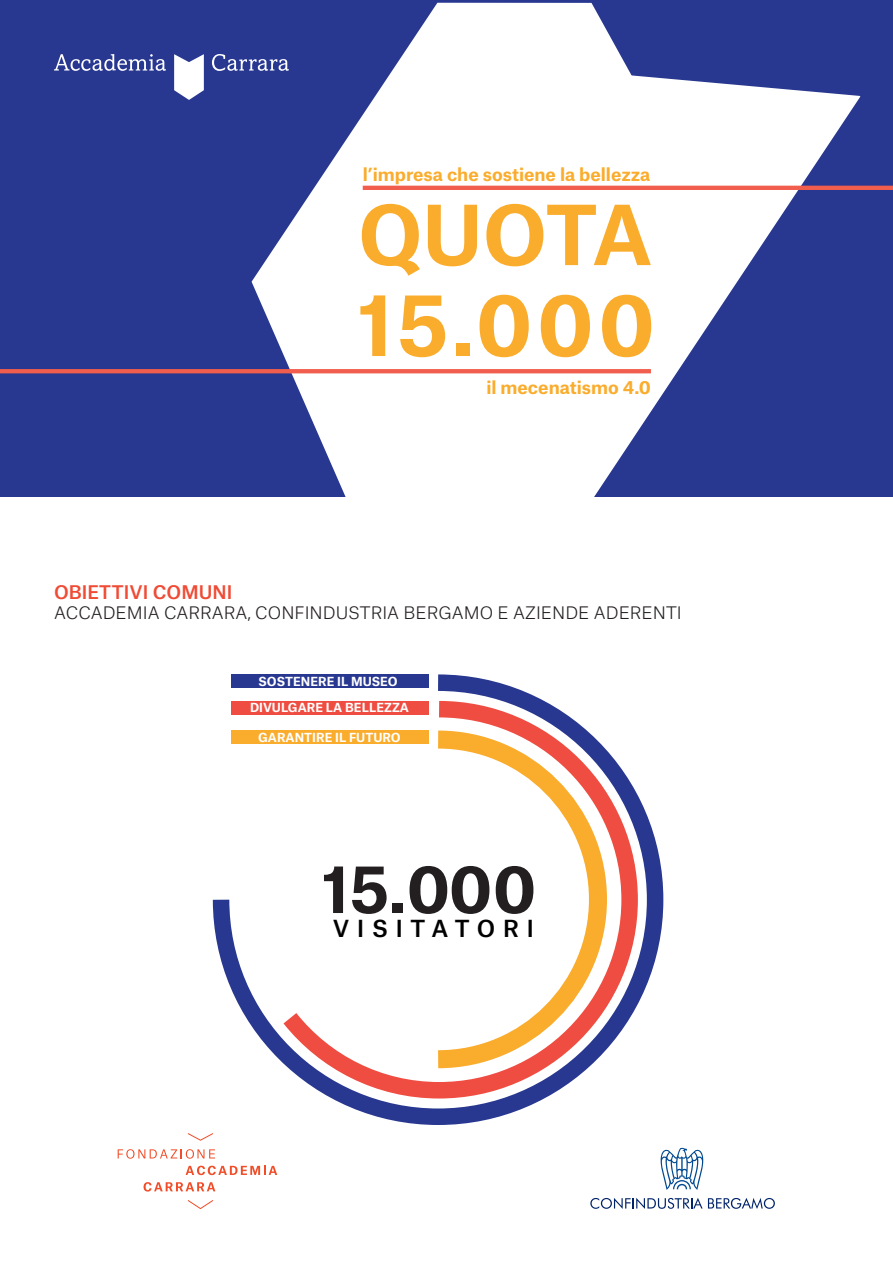
<style>
.page{position:relative;width:893px;height:1263px;background:#fff}
.page>*{position:absolute;margin:0;border:0;box-sizing:border-box;transform-origin:0 0}
.t1{font:700 62.7px "Atlas Grotesk";color:#231f20}
.t2{font:500 22.5px "Atlas Grotesk";letter-spacing:.345em;color:#000}
.t3{font:500 18px "Atlas Grotesk";color:#ef4b35}
.t4{font:700 17.4px "Atlas Grotesk";color:#faac2c}
.t5{font:300 16.5px "Atlas Grotesk";color:#231f20}
.t6{font:700 12px "Atlas Grotesk";color:#fff}
</style>
<div class="page">
<div style="left:0;top:0;width:893px;height:497px;background:#283890"></div>
<svg style="left:252px;top:3px;width:608px;height:494px;fill:#fff"></svg>
<hr style="left:0;top:369px;width:651px;height:4px;background:#f15e4d">
<hr style="left:363px;top:186px;width:530px;height:4px;background:#f15e4d">
<svg style="left:362px;top:204px;width:58px;height:72px"></svg>
<svg style="left:428px;top:205px;width:49px;height:61px"></svg>
<svg style="left:486px;top:204px;width:165px;height:62px"></svg>
<svg style="left:360px;top:295px;width:25px;height:61px"></svg>
<svg style="left:400px;top:295px;width:45px;height:62px"></svg>
<div style="left:456px;top:343px;width:14px;height:13px;background:#faac2c"></div>
<svg style="left:480px;top:295px;width:49px;height:62px"></svg>
<svg style="left:541px;top:295px;width:49px;height:62px"></svg>
<svg style="left:602px;top:295px;width:49px;height:62px"></svg>
<svg style="left:54px;top:54px;width:112px;height:17px"></svg>
<svg style="left:212px;top:54px;width:77px;height:17px"></svg>
<svg style="left:174px;top:54px;width:30px;height:46px"></svg>
<svg style="left:144px;top:1182px;width:71px;height:9px"></svg>
<svg style="left:186px;top:1166px;width:91px;height:9px"></svg>
<svg style="left:118px;top:1149px;width:97px;height:10px"></svg>
<svg style="left:188px;top:1133px;width:25px;height:8px"></svg>
<svg style="left:188px;top:1200px;width:25px;height:9px"></svg>
<svg style="left:590px;top:1198px;width:185px;height:11px"></svg>
<svg style="left:660px;top:1148px;width:44px;height:42px"></svg>
<svg style="left:212px;top:674px;width:452px;height:451px"></svg>
<svg style="left:267px;top:693px;width:379px;height:414px"></svg>
<svg style="left:420px;top:721px;width:196px;height:356px"></svg>
<div style="left:231px;top:674px;width:197px;height:14px;background:#283890"></div>
<div style="left:231px;top:701px;width:197px;height:13px;background:#ef4d41"></div>
<div style="left:231px;top:730px;width:197px;height:14px;background:#faac2c"></div>
<p class="t4" style="left:363px;top:160px;width:289px">l’impresa che sostiene la bellezza</p>
<p class="t4" style="left:486px;top:373px;width:166px">il mecenatismo 4.0</p>
<p class="t3" style="left:54px;top:578px;width:180px">OBIETTIVI COMUNI</p>
<p class="t5" style="left:54px;top:600px;width:629px">ACCADEMIA CARRARA, CONFINDUSTRIA BERGAMO E AZIENDE ADERENTI</p>
<p class="t6" style="left:259px;top:671px;width:141px">SOSTENERE IL MUSEO</p>
<p class="t6" style="left:250px;top:698px;width:161px">DIVULGARE LA BELLEZZA</p>
<p class="t6" style="left:258px;top:727px;width:144px">GARANTIRE IL FUTURO</p>
<h1 class="t1" style="left:322px;top:838px;width:216px">15.000</h1>
<p class="t2" style="left:333px;top:910px;width:202px">VISITATORI</p>
</div>
